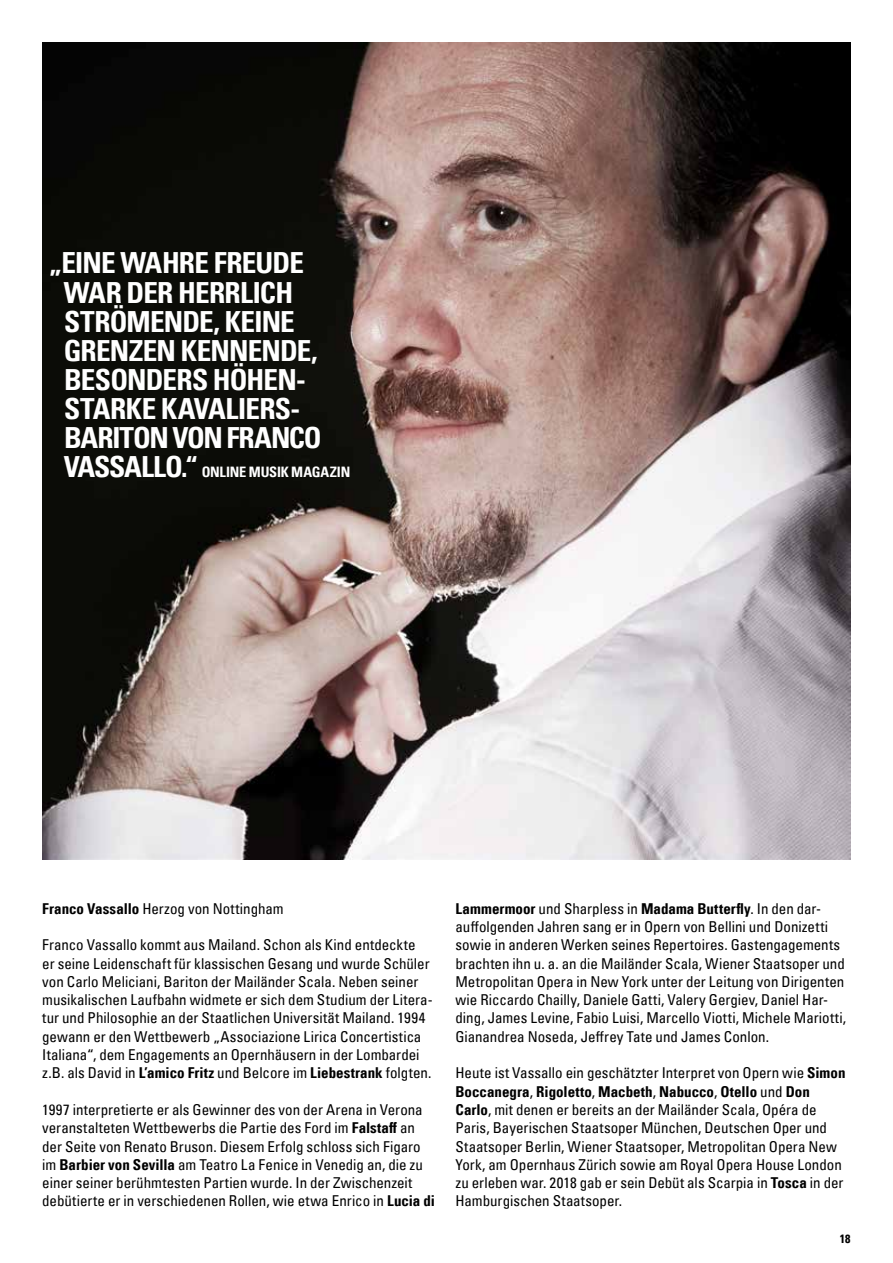
<style>
.page{position:relative;width:893px;height:1263px;background:#fff}
.page>*{position:absolute;margin:0;border:0;box-sizing:border-box;transform-origin:0 0}
.t1{font:29.1px/29.1px "Univers Com 67 Bold Cond";letter-spacing:-.03em;color:#fff}
.t2{font:condensed 15px/18.3px "Univers Com 57";color:#000}
.t3{font:15px "Univers Com 67 Bold Cond";color:#000}
.t4{font:14.4px "Univers Com 67 Bold Cond";letter-spacing:-.015em;color:#fff}
.t5{font:12px "Univers Com 67 Bold Cond";color:#000}
.s1{font-size:29.1px}
.s2{font-family:"Univers Com 67 Bold Cond";font-stretch:normal}
.s3{font-family:"Univers Com 57";font-stretch:condensed}
</style>
<div class="page">
<img style="left:42px;top:43px;width:809px;height:816px">
<h1 class="t1" style="left:64px;top:248px;width:260px;text-indent:-15px">„EINE WAHRE FREUDE<br>WAR DER HERRLICH<br>STRÖMENDE, KEINE<br>GRENZEN KENNENDE,<br>BESONDERS HÖHEN‑<br>STARKE KAVALIERS-<br>BARITON VON FRANCO</h1>
<p class="t4" style="left:64px;top:463px;width:288px"><span class="s1">VASSALLO.“</span> ONLINE MUSIK MAGAZIN</p>
<p class="t2" style="left:42px;top:899px;width:243px"><span class="s2">Franco Vassallo</span> Herzog von Nottingham</p>
<p class="t2" style="left:42px;top:935px;width:392px">Franco Vassallo kommt aus Mailand. Schon als Kind entdeckte<br>er seine Leidenschaft für klassischen Gesang und wurde Schüler von Carlo Meliciani, Bariton der Mailänder Scala. Neben seiner musikalischen Laufbahn widmete er sich dem Studium der Litera&shy;tur und Philosophie an der Staatlichen Universität Mailand. 1994 gewann er den Wettbewerb „Associazione Lirica Concertistica Italiana“, dem Engagements an Opernhäusern in der Lombardei z.B. als David in <span class="s2">L’amico Fritz</span> und Belcore im <span class="s2">Liebestrank</span> folgten.</p>
<p class="t2" style="left:42px;top:1100px;width:394px">1997 interpretierte er als Gewinner des von der Arena in Verona veranstalteten Wettbewerbs die Partie des Ford im <span class="s2">Falstaff</span> an der Seite von Renato Bruson. Diesem Erfolg schloss sich Figaro im <span class="s2">Barbier von Sevilla</span> am Teatro La Fenice in Venedig an, die zu einer seiner berühmtesten Partien wurde. In der Zwischenzeit debütierte er in verschiedenen Rollen, wie etwa Enrico in <span class="s2">Lucia di</span></p>
<p class="t3" style="left:455px;top:899px;width:367px">Lammermoor <span class="s3">und Sharpless in</span> Madama Butterfly<span class="s3">. In den dar-</span></p>
<p class="t2" style="left:455px;top:917px;width:392px">auffolgenden Jahren sang er in Opern von Bellini und Donizetti sowie in anderen Werken seines Repertoires. Gastengagements brachten ihn u. a. an die Mailänder Scala, Wiener Staatsoper und Metropolitan Opera in New York unter der Leitung von Dirigenten wie Riccardo Chailly, Daniele Gatti, Valery Gergiev, Daniel Har&shy;ding, James Levine, Fabio Luisi, Marcello Viotti, Michele Mariotti, Gianandrea Noseda, Jeffrey Tate und James Conlon.</p>
<p class="t2" style="left:455px;top:1064px;width:391px">Heute ist Vassallo ein geschätzter Interpret von Opern wie <span class="s2">Simon</span></p>
<p class="t3" style="left:455px;top:1082px;width:356px">Boccanegra<span class="s3">,</span> Rigoletto<span class="s3">,</span> Macbeth<span class="s3">,</span> Nabucco<span class="s3">,</span> Otello <span class="s3">und</span> Don</p>
<p class="t2" style="left:455px;top:1100px;width:390px"><span class="s2">Carlo</span>, mit denen er bereits an der Mailänder Scala, Opéra de Paris, Bayerischen Staatsoper München, Deutschen Oper und Staatsoper Berlin, Wiener Staatsoper, Metropolitan Opera New York, am Opernhaus Zürich sowie am Royal Opera House London zu erleben war. 2018 gab er sein Debüt als Scarpia in <span class="s2">Tosca</span> in der Hamburgischen Staatsoper.</p>
<p class="t5" style="left:840px;top:1231px;width:12px">18</p>
</div>
